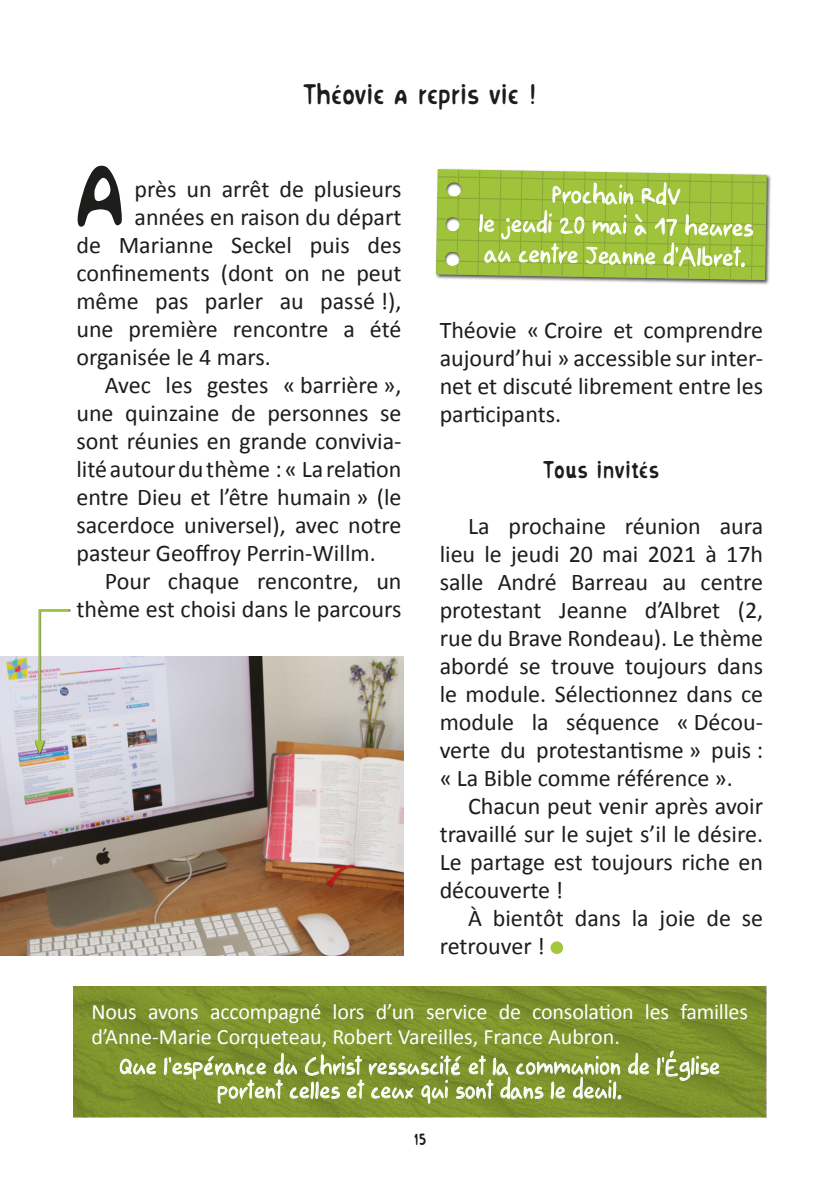
<style>
.page{position:relative;width:840px;height:1191px;background:#fff}
.page>*{position:absolute;margin:0;border:0;box-sizing:border-box;transform-origin:0 0}
.t1{font:82px "Horny Village SEGUNDA";color:#1d1d1b}
.t2{font:28px "Horny Village SEGUNDA";color:#1d1d1b}
.t3{font:24px/28px "Calibri";color:#1d1d1b;text-align:justify}
.t4{font:24px/30px "Drawgio Sans";color:#fff;text-align:center}
.t5{font:24px "Horny Village SEGUNDA";color:#1d1d1b}
.t6{font:23px/24px "Drawgio Sans";color:#fff;text-align:center}
.t7{font:22px/25px "Calibri";letter-spacing:-.01em;color:#fff}
.t8{font:16px "Horny Village SEGUNDA";color:#1d1d1b}
</style>
<div class="page">
<svg style="left:410px;top:1117px;width:21px;height:1px"></svg>
<svg style="left:74px;top:986px;width:691px;height:131px;background:#7d912c"></svg>
<svg style="left:119px;top:1056px;width:39px;height:19px"></svg>
<svg style="left:628px;top:1027px;width:22px;height:48px"></svg>
<svg style="left:656px;top:1050px;width:64px;height:33px;background:#93a452"></svg>
<svg style="left:164px;top:1027px;width:457px;height:77px;background:#8b9e42"></svg>
<div style="left:550px;top:941px;width:13px;height:13px;background:#a3c73e;border-radius:50%"></div>
<img style="left:0;top:656px;width:403px;height:299px">
<div style="left:434px;top:168px;width:337px;height:117px;background:#1d1d1b;opacity:.75"></div>
<svg style="left:435px;top:169px;width:331px;height:111px;background:#a8c555"></svg>
<svg style="left:35px;top:609px;width:36px;height:145px"></svg>
<p class="t2" style="left:303px;top:80px;width:235px">Théovie a repris vie !</p>
<h1 class="t1" style="left:74px;top:155px;width:46px">A</h1>
<p class="t3" style="left:134px;top:175px;width:268px">près un arrêt de plusieurs</p>
<p class="t3" style="left:134px;top:203px;width:268px">années en raison du départ</p>
<p class="t3" style="left:76px;top:231px;width:326px">de Marianne Seckel puis des</p>
<p class="t3" style="left:76px;top:259px;width:326px">confinements (dont on ne peut</p>
<p class="t3" style="left:76px;top:287px;width:326px">même pas parler au passé !),</p>
<p class="t3" style="left:76px;top:315px;width:326px">une première rencontre a été</p>
<p class="t3" style="left:76px;top:343px;width:196px">organisée le 4 mars.</p>
<p class="t3" style="left:105px;top:371px;width:298px">Avec les gestes « barrière »,</p>
<p class="t3" style="left:76px;top:399px;width:326px">une quinzaine de personnes se</p>
<p class="t3" style="left:76px;top:427px;width:325px">sont réunies en grande convivia-</p>
<p class="t3" style="left:76px;top:455px;width:326px">lité autour du thème : « La relation</p>
<p class="t3" style="left:76px;top:483px;width:326px">entre Dieu et l’être humain » (le</p>
<p class="t3" style="left:76px;top:511px;width:326px">sacerdoce universel), avec notre</p>
<p class="t3" style="left:76px;top:539px;width:300px">pasteur Geoffroy Perrin-Willm.</p>
<p class="t3" style="left:105px;top:567px;width:298px">Pour chaque rencontre, un</p>
<p class="t3" style="left:76px;top:595px;width:326px">thème est choisi dans le parcours</p>
<p class="t4" style="left:479px;top:177px;width:276px;rotate:1deg">Prochain RdV<br>le jeudi 20 mai à 17 heures au centre Jeanne d’Albret.</p>
<p class="t3" style="left:439px;top:316px;width:325px">Théovie « Croire et comprendre aujourd’hui » accessible sur inter&shy;net et discuté librement entre les participants.</p>
<p class="t5" style="left:543px;top:457px;width:117px">Tous invités</p>
<p class="t3" style="left:439px;top:512px;width:325px;text-indent:28px">La prochaine réunion aura lieu le jeudi 20 mai 2021 à 17h salle André Barreau au centre protestant Jeanne d’Albret (2, rue du Brave Rondeau). Le thème abordé se trouve toujours dans le module. Sélectionnez dans ce module la séquence « Décou&shy;verte du protestantisme » puis : « La Bible comme référence ».</p>
<p class="t3" style="left:439px;top:792px;width:325px;text-indent:28px">Chacun peut venir après avoir travaillé sur le sujet s’il le désire.<br>Le partage est toujours riche en découverte !</p>
<p class="t3" style="left:439px;top:904px;width:325px;text-indent:28px">À bientôt dans la joie de se retrouver !</p>
<p class="t7" style="left:91px;top:999px;width:657px">Nous avons accompagné lors d’un service de consolation les familles d’Anne-Marie Corqueteau, Robert Vareilles, France Aubron.</p>
<p class="t6" style="left:119px;top:1053px;width:602px">Que l’espérance du Christ ressuscité et la communion de l’Église portent celles et ceux qui sont dans le deuil.</p>
<p class="t8" style="left:413px;top:1131px;width:15px">15</p>
</div>
